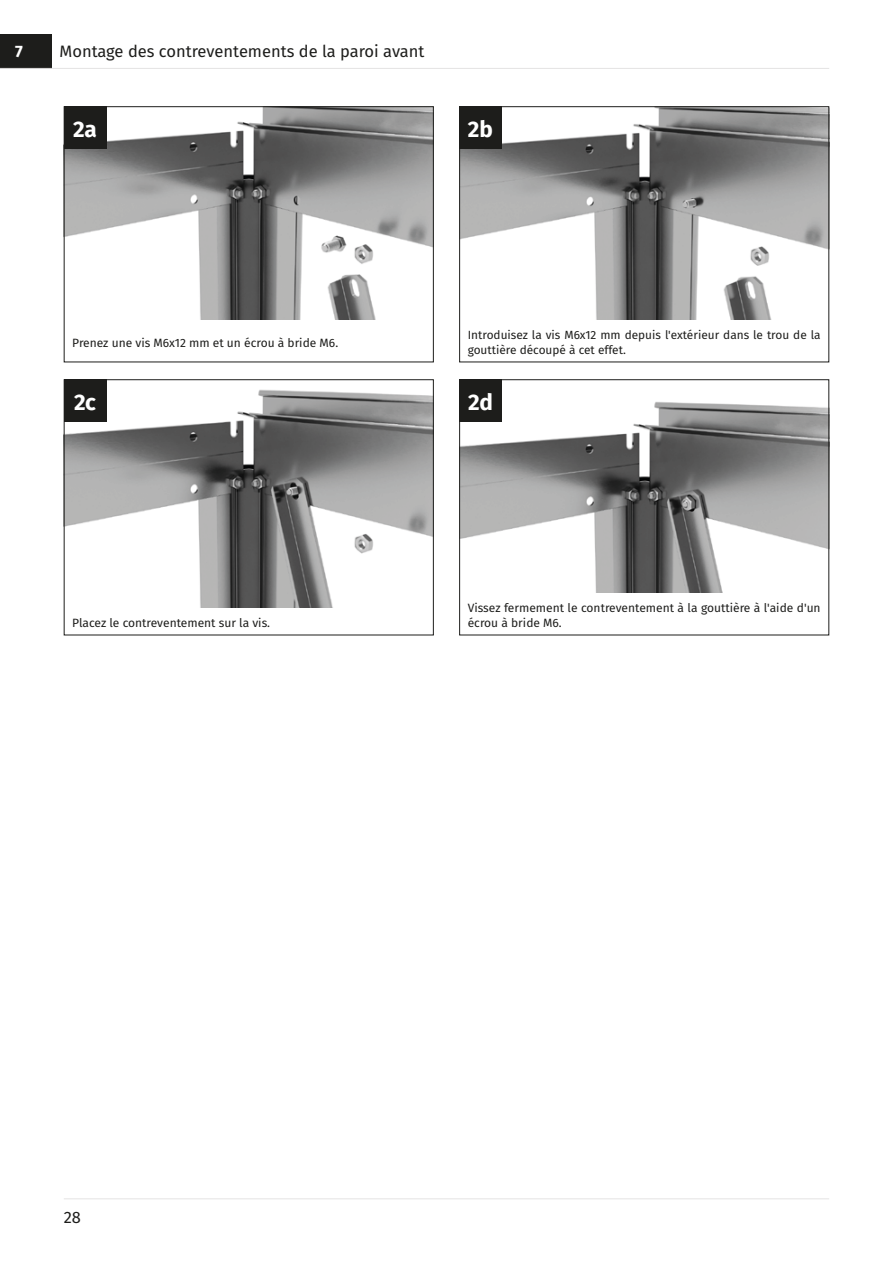
<style>
.page{position:relative;width:893px;height:1263px;background:#fff}
.page>*{position:absolute;margin:0;border:0;box-sizing:border-box;transform-origin:0 0}
.t1{font:700 22.5px "Fira Sans";letter-spacing:-.015em;color:#fff}
.t2{font:16.5px "Fira Sans";color:#1d1d1b}
.t3{font:700 16.5px "Fira Sans";color:#fff}
.t4{font:12px/14.4px "Fira Sans";color:#1d1d1b}
.t5{font:11.85px/14.2px "Fira Sans";color:#1d1d1b}
</style>
<div class="page">
<hr style="left:64px;top:1198px;width:765px;height:1px;background:#e4e3e3">
<img style="left:461px;top:108px;width:366px;height:212px">
<img style="left:66px;top:381px;width:366px;height:226px">
<img style="left:461px;top:401px;width:366px;height:192px">
<img style="left:66px;top:108px;width:366px;height:212px">
<div style="left:0;top:34px;width:51px;height:34px;background:#1d1d1b"></div>
<hr style="left:0;top:68px;width:829px;height:1px;background:#e4e3e3">
<div style="left:459px;top:106px;width:370px;height:256px;border:1px solid #1d1d1b"></div>
<div style="left:459px;top:379px;width:370px;height:256px;border:1px solid #1d1d1b"></div>
<div style="left:64px;top:106px;width:370px;height:256px;border:1px solid #1d1d1b"></div>
<div style="left:64px;top:379px;width:370px;height:256px;border:1px solid #1d1d1b"></div>
<div style="left:64px;top:106px;width:42px;height:43px;background:#1d1d1b"></div>
<div style="left:459px;top:106px;width:43px;height:43px;background:#1d1d1b"></div>
<div style="left:64px;top:379px;width:42px;height:43px;background:#1d1d1b"></div>
<div style="left:459px;top:379px;width:43px;height:43px;background:#1d1d1b"></div>
<h2 class="t3" style="left:15px;top:37px;width:9px">7</h2>
<h2 class="t2" style="left:60px;top:38px;width:366px">Montage des contreventements de la paroi avant</h2>
<h1 class="t1" style="left:73px;top:110px;width:25px">2a</h1>
<h1 class="t1" style="left:468px;top:110px;width:27px">2b</h1>
<p class="t4" style="left:72px;top:335px;width:266px">Prenez une vis M6x12 mm et un écrou à bride M6.</p>
<p class="t5" style="left:468px;top:328px;width:354px">Introduisez la vis M6x12 mm depuis l'extérieur dans le trou de la gouttière découpé à cet effet.</p>
<h1 class="t1" style="left:74px;top:383px;width:23px">2c</h1>
<h1 class="t1" style="left:468px;top:383px;width:26px">2d</h1>
<p class="t4" style="left:72px;top:615px;width:198px">Placez le contreventement sur la vis.</p>
<p class="t4" style="left:468px;top:601px;width:354px">Vissez fermement le contreventement à la gouttière à l'aide d'un écrou à bride M6.</p>
<h2 class="t2" style="left:64px;top:1205px;width:19px">28</h2>
</div>
